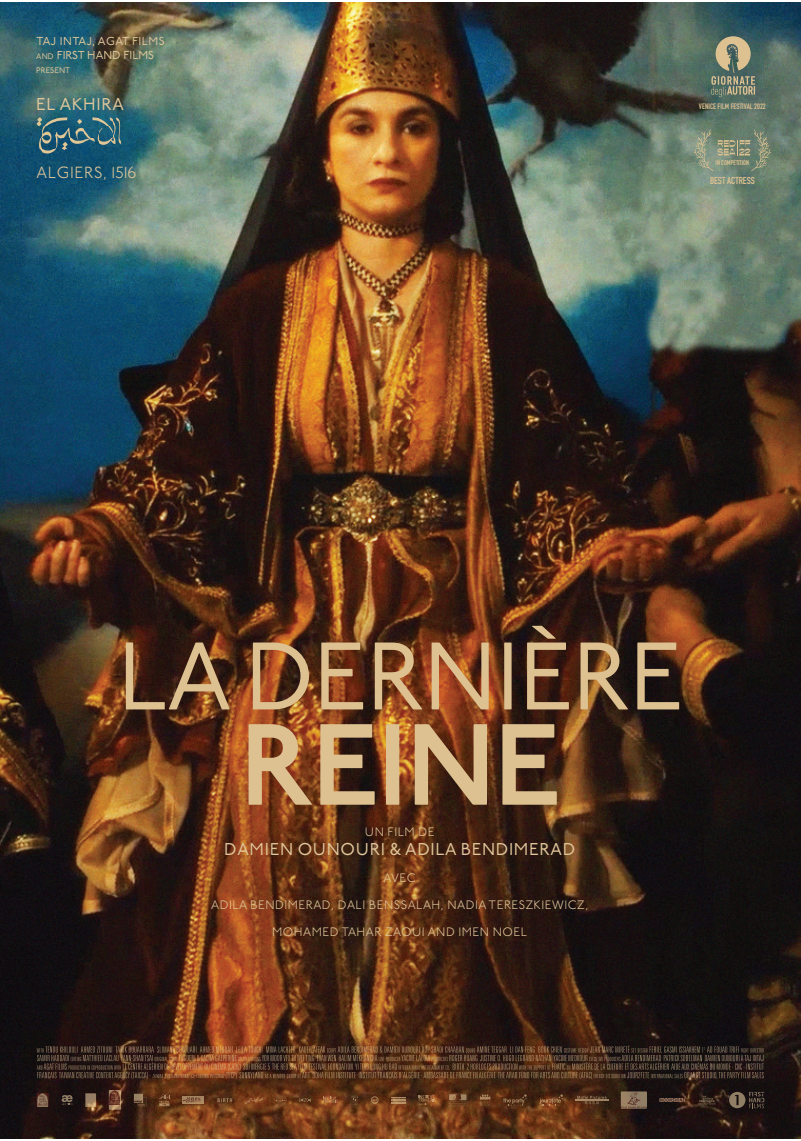
<style>
.page{position:relative;width:801px;height:1141px;background:#fff}
.page>*{position:absolute;margin:0;border:0;box-sizing:border-box;transform-origin:0 0}
.t1{font:600 115.04px "P22 Underground";letter-spacing:-.01em;color:#ddc191}
.t2{font:95.6px "P22 Underground";letter-spacing:-.01em;color:#ddc191}
.t3{font:17.08px "P22 Underground";letter-spacing:.04em;color:#e1c79b}
.t4{font:300 16.12px "P22 Underground";letter-spacing:.04em;color:#e1c79b}
.t5{font:300 12.2px "P22 Underground";letter-spacing:.04em;color:#e1c79b}
.t6{font:11.48px/13.8px "P22 Underground";letter-spacing:.04em;color:#e1c79b}
.t7{font:700 10px "DIN Condensed";color:#ddc191}
.t8{font:8.04px "P22 Underground";color:#e1c79b}
.t9{font:700 7.8px "DIN Condensed";color:#ddc191}
.t10{font:700 6.76px "DIN Condensed";color:#ddc191}
.s1{font-size:8.04px}
.s2{font-style:inherit}
</style>
<div class="page">
<img style="left:0;top:3px;width:801px;height:1135px">
<img style="left:48px;top:1093px;width:1px;height:14px">
<img style="left:37px;top:1093px;width:11px;height:14px">
<img style="left:85px;top:1093px;width:11px;height:14px">
<img style="left:182px;top:1095px;width:23px;height:9px">
<svg style="left:183px;top:1096px;width:21px;height:7px"></svg>
<img style="left:620px;top:1091px;width:26px;height:17px">
<svg style="left:621px;top:1092px;width:25px;height:15px"></svg>
<img style="left:659px;top:1098px;width:26px;height:4px">
<img style="left:660px;top:1099px;width:24px;height:2px">
<img style="left:109px;top:1090px;width:12px;height:19px">
<img style="left:110px;top:1090px;width:10px;height:14px">
<svg style="left:62px;top:1095px;width:11px;height:10px"></svg>
<svg style="left:134px;top:1093px;width:12px;height:13px"></svg>
<svg style="left:159px;top:1094px;width:11px;height:12px"></svg>
<svg style="left:217px;top:1097px;width:15px;height:5px"></svg>
<svg style="left:245px;top:1096px;width:18px;height:7px"></svg>
<svg style="left:276px;top:1094px;width:11px;height:11px"></svg>
<svg style="left:299px;top:1098px;width:11px;height:3px"></svg>
<svg style="left:323px;top:1096px;width:15px;height:7px"></svg>
<svg style="left:350px;top:1095px;width:8px;height:9px"></svg>
<svg style="left:371px;top:1096px;width:7px;height:8px"></svg>
<svg style="left:391px;top:1097px;width:15px;height:6px"></svg>
<svg style="left:419px;top:1095px;width:16px;height:10px"></svg>
<img style="left:448px;top:1093px;width:19px;height:1px">
<svg style="left:448px;top:1094px;width:19px;height:12px"></svg>
<svg style="left:480px;top:1094px;width:11px;height:12px"></svg>
<svg style="left:577px;top:1095px;width:29px;height:9px"></svg>
<svg style="left:698px;top:1095px;width:17px;height:10px"></svg>
<svg style="left:503px;top:1094px;width:23px;height:11px"></svg>
<svg style="left:539px;top:1094px;width:24px;height:11px"></svg>
<img style="left:729px;top:1092px;width:16px;height:16px">
<svg style="left:749px;top:1092px;width:15px;height:16px"></svg>
<img style="left:37px;top:1045px;width:663px;height:7px">
<svg style="left:702px;top:1047px;width:3px;height:5px"></svg>
<img style="left:705px;top:1046px;width:59px;height:6px">
<img style="left:37px;top:1055px;width:727px;height:6px">
<img style="left:37px;top:1063px;width:114px;height:6px">
<img style="left:165px;top:1063px;width:8px;height:6px">
<svg style="left:173px;top:1062px;width:2px;height:7px"></svg>
<img style="left:175px;top:1063px;width:42px;height:6px">
<img style="left:225px;top:1063px;width:360px;height:7px">
<img style="left:588px;top:1063px;width:69px;height:6px">
<img style="left:660px;top:1063px;width:36px;height:6px">
<svg style="left:697px;top:1062px;width:2px;height:7px"></svg>
<img style="left:699px;top:1063px;width:65px;height:6px">
<img style="left:37px;top:1072px;width:114px;height:7px">
<svg style="left:152px;top:1062px;width:13px;height:16px"></svg>
<img style="left:164px;top:1074px;width:60px;height:4px">
<img style="left:224px;top:1071px;width:262px;height:8px">
<svg style="left:218px;top:1062px;width:7px;height:14px"></svg>
<svg style="left:487px;top:1071px;width:2px;height:7px"></svg>
<img style="left:489px;top:1072px;width:274px;height:7px">
<img style="left:28px;top:116px;width:99px;height:45px">
<svg style="left:693px;top:129px;width:78px;height:42px;background:#7e8e77"></svg>
<svg style="left:711px;top:36px;width:44px;height:61px;background:#828973"></svg>
<p class="t6" style="left:36px;top:35px;width:130px">TAJ INTAJ, AGAT FILMS<br><span class="s1">AND</span> <span class="s2">FIRST HAND FILMS</span></p>
<p class="t8" style="left:36px;top:65px;width:35px">PRESENT</p>
<h3 class="t3" style="left:36px;top:94px;width:89px">EL AKHIRA</h3>
<h3 class="t4" style="left:37px;top:163px;width:101px">ALGIERS, 1516</h3>
<p class="t9" style="left:699px;top:101px;width:68px">VENICE FILM FESTIVAL 2022</p>
<p class="t10" style="left:715px;top:158px;width:35px">IN COMPETITION</p>
<p class="t7" style="left:710px;top:174px;width:46px">BEST ACTRESS</p>
<h2 class="t2" style="left:118px;top:624px;width:567px">LA DERNIÈRE</h2>
<h1 class="t1" style="left:240px;top:700px;width:322px">REINE</h1>
<p class="t5" style="left:365px;top:825px;width:71px">UN FILM DE</p>
<h3 class="t3" style="left:224px;top:840px;width:352px">DAMIEN OUNOURI &amp; ADILA BENDIMERAD</h3>
<p class="t5" style="left:383px;top:871px;width:34px">AVEC</p>
<p class="t5" style="left:211px;top:898px;width:378px">ADILA BENDIMERAD, DALI BENSSALAH, NADIA TERESZKIEWICZ,</p>
<p class="t5" style="left:272px;top:925px;width:256px">MOHAMED TAHAR ZAOUI AND IMEN NOEL</p>
</div>
